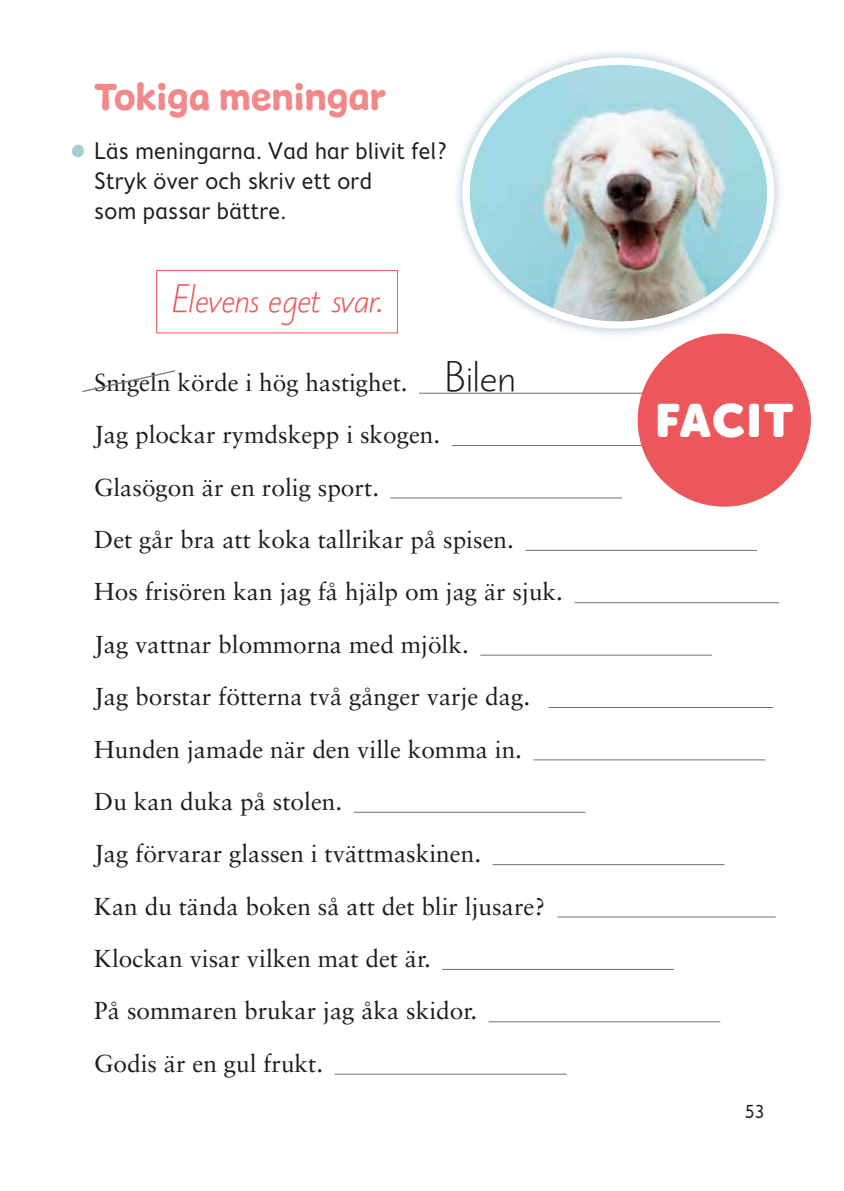
<style>
.page{position:relative;width:844px;height:1191px;background:#fff}
.page>*{position:absolute;margin:0;border:0;box-sizing:border-box;transform-origin:0 0}
.t1{font:63px "Freude";color:#a4d1d4}
.t2{font:46.2px "Museo Sans Rounded 1000";letter-spacing:.04em;color:#fff}
.t3{font:italic 45.5px "Liber";letter-spacing:-.02em;color:#eb575a}
.t4{font:40.25px "Freude";color:#f18889}
.t5{font:24.5px/52.3px "Sabon LT Std";color:#1d1d1b}
.t6{font:24.5px/29.8px "Fiendstar Matte";color:#1d1d1b}
.t7{font:19.25px "Fiendstar";color:#1d1d1b}
.s1{font-family:"Liber";font-size:49px}
</style>
<div class="page">
<div style="left:452px;top:47px;width:332px;height:292px;background:#4a7e95;opacity:.5"></div>
<img style="left:469px;top:65px;width:298px;height:257px">
<div style="left:462px;top:58px;width:312px;height:271px;border:7px solid #fff;border-radius:50%"></div>
<hr style="left:419px;top:393px;width:233px;height:1px;background:#70706f">
<hr style="left:451px;top:445px;width:232px;height:1px;background:#70706f">
<hr style="left:390px;top:497px;width:232px;height:1px;background:#70706f">
<hr style="left:525px;top:550px;width:232px;height:1px;background:#70706f">
<hr style="left:574px;top:602px;width:204px;height:1px;background:#70706f">
<hr style="left:480px;top:654px;width:231px;height:1px;background:#70706f">
<hr style="left:548px;top:707px;width:225px;height:1px;background:#70706f">
<hr style="left:533px;top:759px;width:232px;height:1px;background:#70706f">
<hr style="left:353px;top:812px;width:232px;height:1px;background:#70706f">
<hr style="left:492px;top:864px;width:232px;height:1px;background:#70706f">
<hr style="left:557px;top:916px;width:218px;height:1px;background:#70706f">
<hr style="left:442px;top:969px;width:231px;height:1px;background:#70706f">
<hr style="left:488px;top:1021px;width:232px;height:1px;background:#70706f">
<hr style="left:334px;top:1073px;width:232px;height:1px;background:#70706f">
<svg style="left:82px;top:370px;width:94px;height:22px"></svg>
<svg style="left:156px;top:269px;width:242px;height:65px"></svg>
<div style="left:637px;top:333px;width:173px;height:173px;background:#eb575a;border-radius:50%"></div>
<h3 class="t4" style="left:94px;top:71px;width:292px">Tokiga meningar</h3>
<h1 class="t1" style="left:69px;top:97px;width:19px">.</h1>
<p class="t6" style="left:94px;top:136px;width:354px">Läs meningarna. Vad har blivit fel?<br>Stryk över och skriv ett ord<br>som passar bättre.</p>
<h3 class="t3" style="left:172px;top:277px;width:211px">Elevens eget svar.</h3>
<p class="t5" style="left:94px;top:356px;width:470px">Snigeln körde i hög hastighet. <span class="s1">Bilen<br></span>Jag plockar rymdskepp i skogen.<br>Glasögon är en rolig sport.<br>Det går bra att koka tallrikar på spisen.<br>Hos frisören kan jag få hjälp om jag är sjuk.<br>Jag vattnar blommorna med mjölk.<br>Jag borstar fötterna två gånger varje dag.<br>Hunden jamade när den ville komma in.<br>Du kan duka på stolen.<br>Jag förvarar glassen i tvättmaskinen.<br>Kan du tända boken så att det blir ljusare?<br>Klockan visar vilken mat det är.<br>På sommaren brukar jag åka skidor.<br>Godis är en gul frukt.</p>
<h2 class="t2" style="left:655px;top:394px;width:139px">FACIT</h2>
<p class="t7" style="left:744px;top:1100px;width:22px">53</p>
</div>
